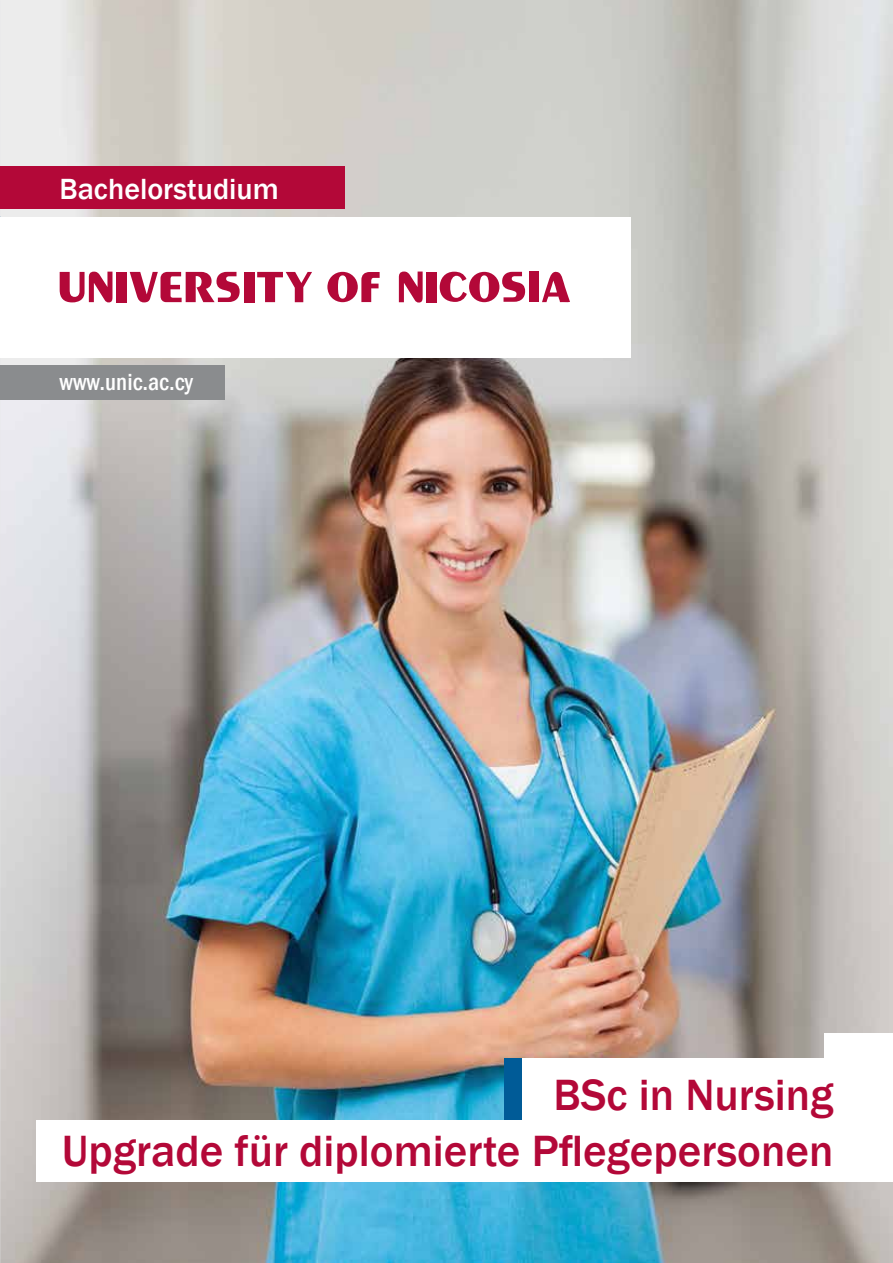
<style>
.page{position:relative;width:893px;height:1263px;background:#fff}
.page>*{position:absolute;margin:0;border:0;box-sizing:border-box;transform-origin:0 0}
.t1{font:500 45px/55.5px "Franklin Gothic";color:#b30838;text-align:right}
.t2{font:500 30px "Franklin Gothic";color:#fff}
.t3{font:500 condensed 24px "Franklin Gothic";color:#fff}
</style>
<div class="page">
<img style="left:0;top:0;width:893px;height:1263px">
<div style="left:0;top:217px;width:630px;height:140px;background:#fff"></div>
<svg style="left:60px;top:272px;width:52px;height:30px"></svg>
<div style="left:116px;top:272px;width:10px;height:30px;background:#b30838"></div>
<svg style="left:130px;top:272px;width:110px;height:30px"></svg>
<div style="left:244px;top:272px;width:10px;height:30px;background:#b30838"></div>
<svg style="left:257px;top:272px;width:55px;height:30px"></svg>
<svg style="left:327px;top:272px;width:53px;height:30px"></svg>
<div style="left:427px;top:272px;width:10px;height:30px;background:#b30838"></div>
<svg style="left:399px;top:272px;width:24px;height:31px"></svg>
<div style="left:529px;top:272px;width:10px;height:30px;background:#b30838"></div>
<svg style="left:440px;top:272px;width:85px;height:30px"></svg>
<svg style="left:542px;top:271px;width:28px;height:31px"></svg>
<div style="left:0;top:166px;width:344px;height:42px;background:#b30838"></div>
<div style="left:0;top:366px;width:225px;height:34px;background:#8a8c8e"></div>
<div style="left:522px;top:1058px;width:371px;height:63px;background:#fff"></div>
<div style="left:505px;top:1058px;width:17px;height:63px;background:#005b97"></div>
<div style="left:825px;top:1033px;width:68px;height:25px;background:#fff"></div>
<div style="left:36px;top:1121px;width:857px;height:61px;background:#fff"></div>
<p class="t2" style="left:60px;top:171px;width:221px">Bachelorstudium</p>
<p class="t3" style="left:60px;top:366px;width:135px">www.unic.ac.cy</p>
<p class="t1" style="left:62px;top:1068px;width:773px">BSc in Nursing<br>Upgrade für diplomierte Pflegepersonen</p>
</div>
